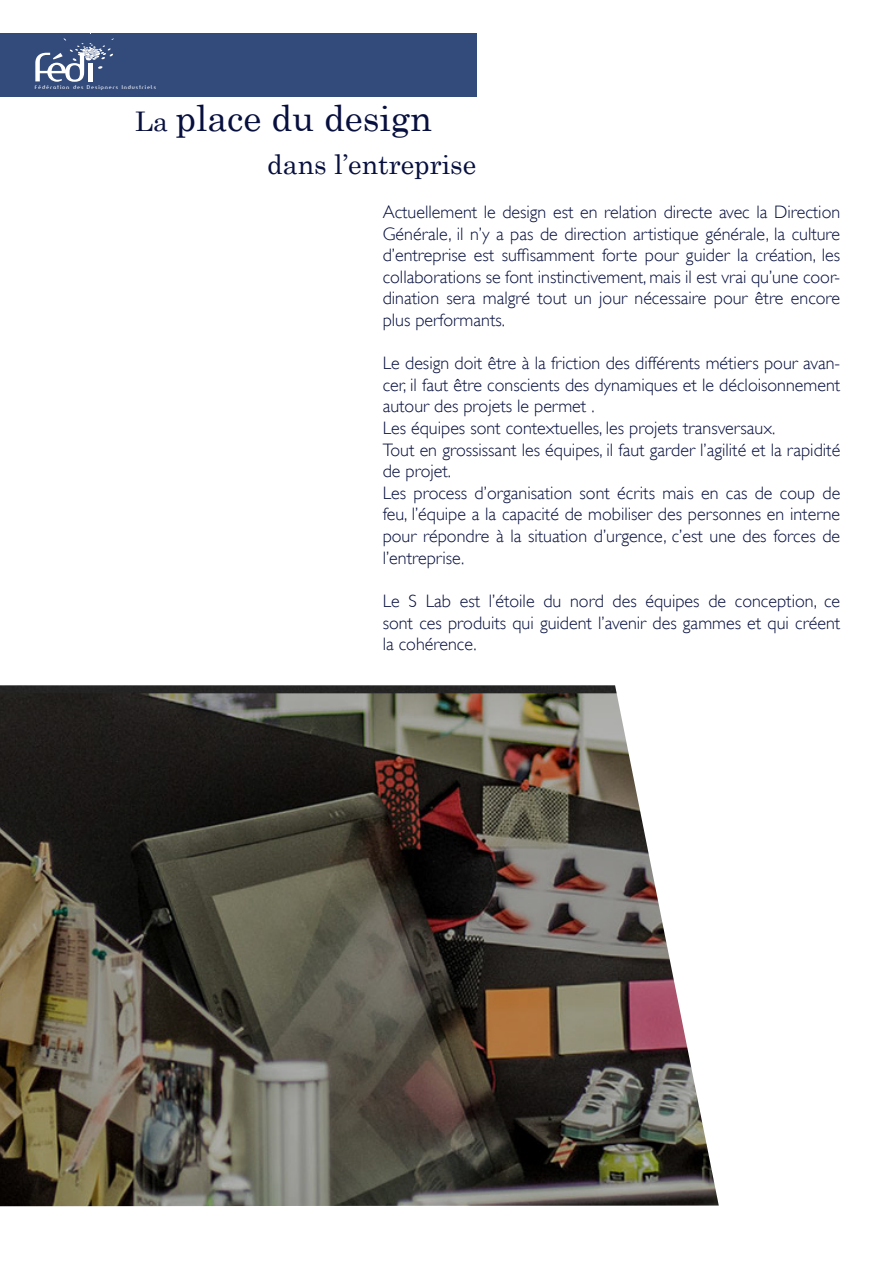
<style>
.page{position:relative;width:893px;height:1263px;background:#fff}
.page>*{position:absolute;margin:0;border:0;box-sizing:border-box;transform-origin:0 0}
.t1{font:36px "Century Schoolbook";color:#070f3e}
.t2{font:27px "Century Schoolbook";color:#070f3e}
.t3{font:300 18px/21.6px "Gill Sans";color:#070f3e;text-align:justify}
.t4{font:5.1px "Amerika Sans";letter-spacing:.2em;color:#fff}
.s1{font-size:27px}
</style>
<div class="page">
<img style="left:0;top:685px;width:719px;height:521px">
<div style="left:0;top:33px;width:476px;height:64px;background:#334b7b"></div>
<svg style="left:35px;top:33px;width:79px;height:49px"></svg>
<p class="t4" style="left:35px;top:84px;width:122px">Fédération des Designers Industriels</p>
<p class="t1" style="left:135px;top:95px;width:299px"><span class="s1">La</span> place du design</p>
<p class="t2" style="left:267px;top:147px;width:210px">dans l’entreprise</p>
<p class="t3" style="left:383px;top:200px;width:459px">Actuellement le design est en relation directe avec la Direction Générale, il n’y a pas de direction artistique générale, la culture d’entreprise est suffisamment forte pour guider la création, les collaborations se font instinctivement, mais il est vrai qu’une coor&shy;dination sera malgré tout un jour nécessaire pour être encore plus performants.</p>
<p class="t3" style="left:383px;top:352px;width:459px">Le design doit être à la friction des différents métiers pour avan&shy;cer, il faut être conscients des dynamiques et le décloisonnement autour des projets le permet .</p>
<p class="t3" style="left:383px;top:416px;width:394px">Les équipes sont contextuelles, les projets transversaux.</p>
<p class="t3" style="left:383px;top:438px;width:459px">Tout en grossissant les équipes, il faut garder l’agilité et la rapidité de projet.</p>
<p class="t3" style="left:383px;top:481px;width:459px">Les process d’organisation sont écrits mais en cas de coup de feu, l’équipe a la capacité de mobiliser des personnes en interne pour répondre à la situation d’urgence, c’est une des forces de l’entreprise.</p>
<p class="t3" style="left:383px;top:589px;width:459px">Le S Lab est l’étoile du nord des équipes de conception, ce sont ces produits qui guident l’avenir des gammes et qui créent la cohérence.</p>
</div>
